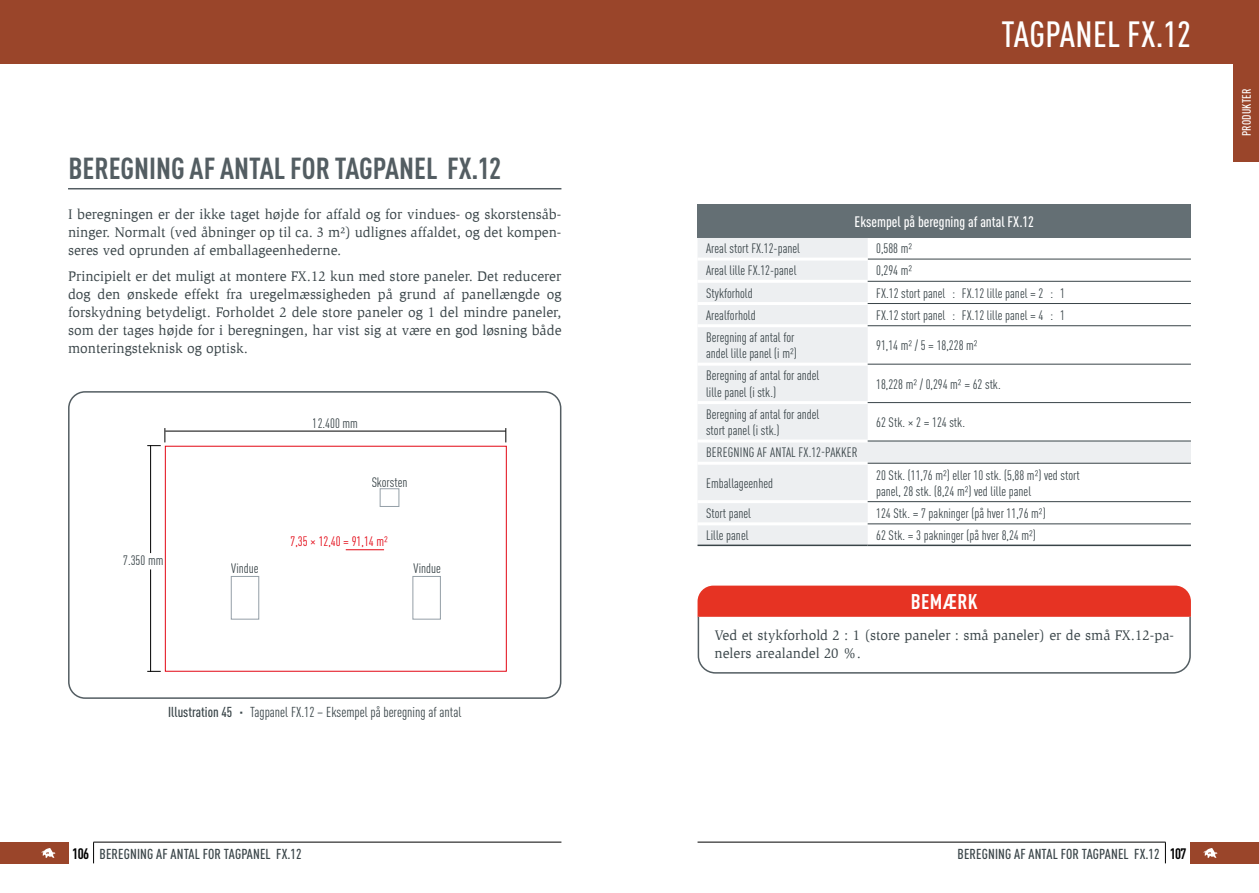
<style>
.page{position:relative;width:1259px;height:893px;background:#fff}
.page>*{position:absolute;margin:0;border:0;box-sizing:border-box;transform-origin:0 0}
.t1{font:500 condensed 36px "DIN Pro";letter-spacing:.01em;color:#fff}
.t2{font:700 condensed 30px "DIN Pro";color:#535d62}
.t3{font:700 condensed 21px "DIN Pro";letter-spacing:.02em;color:#fff}
.t4{font:500 condensed 15px "DIN Pro";color:#fff}
.t5{font:14.25px/18px "Slimbach Pro";color:#394448;text-align:justify}
.t6{font:500 condensed 14.25px "DIN Pro";letter-spacing:.01em;color:#394448}
.t7{font:condensed 14.25px "DIN Pro";color:#394448}
.t8{font:condensed 13.5px/16.2px "DIN Pro";color:#394448}
.t9{font:condensed 13.5px "DIN Pro";color:#394448}
.t10{font:condensed 13.5px "DIN Pro";color:#e30613}
.t11{font:500 condensed 12px "DIN Pro";letter-spacing:.01em;color:#fff}
.s1{font-weight:500}
.s2{font-weight:700;font-size:15px;color:#000}
</style>
<div class="page">
<div style="left:1191px;top:842px;width:68px;height:21px;background:#9a452a"></div>
<hr style="left:697px;top:842px;width:468px;height:1px;background:#000">
<svg style="left:1165px;top:842px;width:1px;height:21px"></svg>
<svg style="left:1203px;top:848px;width:14px;height:10px"></svg>
<div style="left:0;top:842px;width:68px;height:21px;background:#9a452a"></div>
<hr style="left:93px;top:842px;width:468px;height:1px;background:#000">
<svg style="left:93px;top:842px;width:1px;height:21px"></svg>
<svg style="left:42px;top:848px;width:13px;height:10px"></svg>
<div style="left:0;top:0;width:1259px;height:64px;background:#9a452a"></div>
<hr style="left:68px;top:188px;width:493px;height:1px;background:#535d62">
<hr style="left:165px;top:431px;width:341px;height:1px;background:#000">
<svg style="left:505px;top:428px;width:1px;height:14px"></svg>
<svg style="left:147px;top:428px;width:18px;height:18px"></svg>
<hr style="left:150px;top:445px;width:1px;height:108px;background:#000">
<hr style="left:150px;top:569px;width:1px;height:103px;background:#000">
<div style="left:412px;top:576px;width:29px;height:44px;border:1px solid #949fa7"></div>
<div style="left:380px;top:488px;width:19px;height:19px;border:1px solid #949fa7"></div>
<div style="left:231px;top:576px;width:28px;height:44px;border:1px solid #949fa7"></div>
<div style="left:165px;top:446px;width:342px;height:226px;border:1px solid #e30613"></div>
<hr style="left:346px;top:549px;width:38px;height:1px;background:#e30613">
<svg style="left:147px;top:671px;width:14px;height:1px"></svg>
<div style="left:68px;top:391px;width:493px;height:308px;border:2px solid #535d62;border-radius:16px"></div>
<svg style="left:697px;top:586px;width:494px;height:88px"></svg>
<div style="left:697px;top:204px;width:494px;height:34px;background:#646f74"></div>
<svg style="left:697px;top:238px;width:494px;height:307px"></svg>
<hr style="left:697px;top:439px;width:170px;height:3px;background:#fff">
<hr style="left:697px;top:462px;width:170px;height:3px;background:#fff">
<hr style="left:867px;top:441px;width:324px;height:1px;background:#394448">
<hr style="left:867px;top:463px;width:324px;height:1px;background:#394448">
<hr style="left:867px;top:259px;width:324px;height:1px;background:#394448">
<hr style="left:697px;top:258px;width:170px;height:3px;background:#fff">
<hr style="left:697px;top:280px;width:170px;height:3px;background:#fff">
<hr style="left:697px;top:302px;width:170px;height:3px;background:#fff">
<hr style="left:697px;top:324px;width:170px;height:3px;background:#fff">
<hr style="left:697px;top:363px;width:170px;height:3px;background:#fff">
<hr style="left:697px;top:401px;width:170px;height:3px;background:#fff">
<hr style="left:697px;top:500px;width:170px;height:3px;background:#fff">
<hr style="left:697px;top:522px;width:170px;height:3px;background:#fff">
<hr style="left:867px;top:281px;width:324px;height:1px;background:#394448">
<hr style="left:867px;top:303px;width:324px;height:1px;background:#394448">
<hr style="left:867px;top:325px;width:324px;height:1px;background:#394448">
<hr style="left:867px;top:364px;width:324px;height:1px;background:#394448">
<hr style="left:867px;top:402px;width:324px;height:1px;background:#394448">
<hr style="left:867px;top:501px;width:324px;height:1px;background:#394448">
<hr style="left:867px;top:523px;width:324px;height:1px;background:#394448">
<hr style="left:697px;top:545px;width:170px;height:1px;background:#394448">
<hr style="left:867px;top:545px;width:324px;height:1px;background:#394448">
<div style="left:1233px;top:0;width:26px;height:162px;background:#9a452a"></div>
<h2 class="t2" style="left:68px;top:146px;width:434px">BEREGNING AF ANTAL FOR TAGPANEL FX.12</h2>
<p class="t5" style="left:68px;top:205px;width:495px">I beregningen er der ikke taget højde for affald og for vindues- og skorstensåb&shy;ninger. Normalt (ved åbninger op til ca. 3 m²) udlignes affaldet, og det kompen&shy;seres ved oprunden af emballageenhederne.</p>
<p class="t5" style="left:68px;top:267px;width:495px">Principielt er det muligt at montere FX.12 kun med store paneler. Det reducerer dog den ønskede effekt fra uregelmæssigheden på grund af panellængde og forskydning betydeligt. Forholdet 2 dele store paneler og 1 del mindre paneler, som der tages højde for i beregningen, har vist sig at være en god løsning både monteringsteknisk og optisk.</p>
<p class="t9" style="left:313px;top:413px;width:47px">12.400 mm</p>
<p class="t9" style="left:371px;top:472px;width:37px">Skorsten</p>
<p class="t9" style="left:123px;top:550px;width:42px">7.350 mm</p>
<p class="t10" style="left:290px;top:531px;width:99px">7,35 × 12,40 = 91,14 m²</p>
<p class="t9" style="left:231px;top:558px;width:29px">Vindue</p>
<p class="t9" style="left:413px;top:558px;width:29px">Vindue</p>
<p class="t7" style="left:168px;top:702px;width:295px"><span class="s1">ILLUSTRATION 45 ·</span> Tagpanel FX.12 – Eksempel på beregning af antal</p>
<p class="t6" style="left:72px;top:843px;width:231px"><span class="s2">106</span> BEREGNING AF ANTAL FOR TAGPANEL FX.12</p>
<h1 class="t1" style="left:1001px;top:7px;width:191px">TAGPANEL FX.12</h1>
<p class="t4" style="left:854px;top:211px;width:181px">EKSEMPEL PÅ BEREGNING AF ANTAL FX.12</p>
<p class="t8" style="left:706px;top:239px;width:95px">Areal stort FX.12-panel</p>
<p class="t8" style="left:876px;top:239px;width:38px">0,588 m²</p>
<p class="t8" style="left:706px;top:261px;width:92px">Areal lille FX.12-panel</p>
<p class="t8" style="left:876px;top:261px;width:38px">0,294 m²</p>
<p class="t8" style="left:706px;top:284px;width:48px">Stykforhold</p>
<p class="t8" style="left:876px;top:284px;width:190px">FX.12 stort panel : FX.12 lille panel = 2 : 1</p>
<p class="t8" style="left:706px;top:306px;width:51px">Arealforhold</p>
<p class="t8" style="left:876px;top:306px;width:190px">FX.12 stort panel : FX.12 lille panel = 4 : 1</p>
<p class="t8" style="left:706px;top:328px;width:92px">Beregning af antal for andel lille panel (i m²)</p>
<p class="t8" style="left:876px;top:336px;width:103px">91,14 m² / 5 = 18,228 m²</p>
<p class="t8" style="left:706px;top:367px;width:115px">Beregning af antal for andel lille panel (i stk.)</p>
<p class="t8" style="left:876px;top:375px;width:126px">18,228 m² / 0,294 m² = 62 stk.</p>
<p class="t8" style="left:706px;top:405px;width:115px">Beregning af antal for andel stort panel (i stk.)</p>
<p class="t8" style="left:876px;top:413px;width:90px">62 Stk. × 2 = 124 stk.</p>
<p class="t8" style="left:706px;top:443px;width:153px">BEREGNING AF ANTAL FX.12-PAKKER</p>
<p class="t8" style="left:706px;top:474px;width:68px">Emballageenhed</p>
<p class="t8" style="left:876px;top:466px;width:205px">20 Stk. (11,76 m²) eller 10 stk. (5,88 m²) ved stort panel, 28 stk. (8,24 m²) ved lille panel</p>
<p class="t8" style="left:706px;top:504px;width:47px">Stort panel</p>
<p class="t8" style="left:876px;top:504px;width:171px">124 Stk. = 7 pakninger (på hver 11,76 m²)</p>
<p class="t8" style="left:706px;top:526px;width:44px">Lille panel</p>
<p class="t8" style="left:876px;top:526px;width:161px">62 Stk. = 3 pakninger (på hver 8,24 m²)</p>
<h3 class="t3" style="left:910px;top:586px;width:68px">BEMÆRK</h3>
<p class="t5" style="left:714px;top:626px;width:461px">Ved et stykforhold 2 : 1 (store paneler : små paneler) er de små FX.12-pa&shy;nelers arealandel 20 %.</p>
<p class="t11" style="left:1237px;top:136px;width:49px;rotate:-90deg">PRODUKTER</p>
<p class="t6" style="left:957px;top:843px;width:231px">BEREGNING AF ANTAL FOR TAGPANEL FX.12 <span class="s2">107</span></p>
</div>
